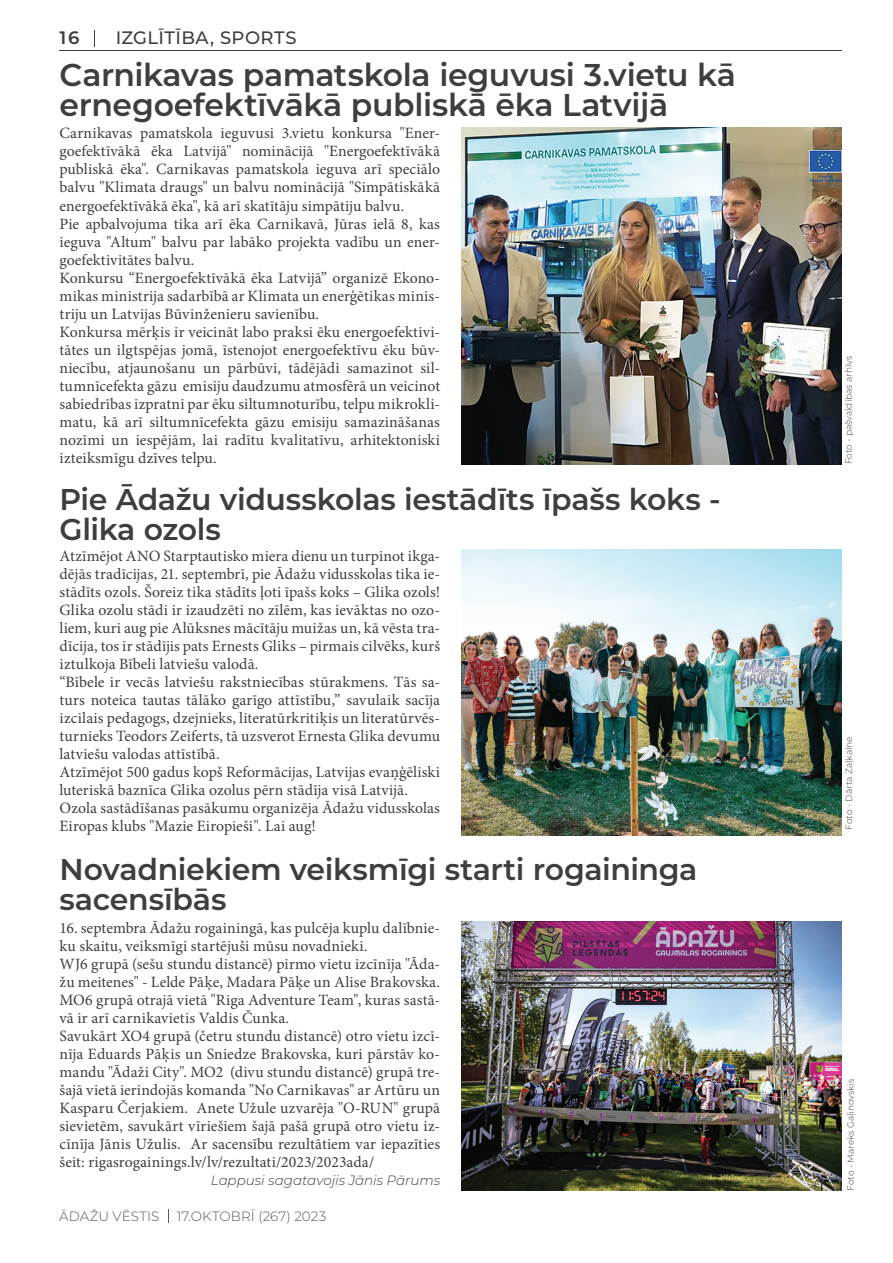
<style>
.page{position:relative;width:893px;height:1263px;background:#fff}
.page>*{position:absolute;margin:0;border:0;box-sizing:border-box;transform-origin:0 0}
.t1{font:600 31.5px/30px "Montserrat";letter-spacing:-.01em;color:#3e3e3f}
.t2{font:600 30px/30px "Montserrat";letter-spacing:-.01em;color:#3e3e3f}
.t3{font:500 18px "Montserrat";letter-spacing:.025em;color:#3e3e3f}
.t4{font:600 18px "Montserrat";color:#3e3e3f}
.t5{font:15.75px/18px "Minion Pro";letter-spacing:.005em;color:#3e3e3f}
.t6{font:300 13.5px "Montserrat";letter-spacing:.005em;color:#57585a}
.t7{font:italic 300 13.5px "Montserrat";color:#3e3e3f}
.t8{font:300 9px "Montserrat";color:#3e3e3f}
</style>
<div class="page">
<svg style="left:168px;top:1209px;width:1px;height:13px"></svg>
<hr style="left:60px;top:50px;width:782px;height:1px;background:#3e3e3f">
<svg style="left:94px;top:30px;width:1px;height:17px"></svg>
<img style="left:461px;top:549px;width:381px;height:287px">
<img style="left:461px;top:922px;width:381px;height:269px">
<img style="left:461px;top:127px;width:381px;height:337px">
<p class="t3" style="left:116px;top:25px;width:182px">IZGLĪTĪBA, SPORTS</p>
<h1 class="t1" style="left:60px;top:58px;width:678px">Carnikavas pamatskola ieguvusi 3.vietu kā ernegoefektīvākā publiskā ēka Latvijā</h1>
<p class="t4" style="left:60px;top:25px;width:21px">16</p>
<p class="t5" style="left:60px;top:125px;width:382px">Carnikavas pamatskola ieguvusi 3.vietu konkursa "Ener&shy;goefektīvākā ēka Latvijā" nominācijā "Energoefektīvākā publiskā ēka". Carnikavas pamatskola ieguva arī speciālo balvu "Klimata draugs" un balvu nominācijā "Simpātiskākā energoefektīvākā ēka", kā arī skatītāju simpātiju balvu.<br>Pie apbalvojuma tika arī ēka Carnikavā, Jūras ielā 8, kas ieguva "Altum" balvu par labāko projekta vadību un ener&shy;goefektivitātes balvu.<br>Konkursu “Energoefektīvākā ēka Latvijā” organizē Ekono&shy;mikas ministrija sadarbībā ar Klimata un enerģētikas minis&shy;triju un Latvijas Būvinženieru savienību.<br>Konkursa mērķis ir veicināt labo praksi ēku energoefektivi&shy;tātes un ilgtspējas jomā, īstenojot energoefektīvu ēku būv&shy;niecību, atjaunošanu un pārbūvi, tādējādi samazinot sil&shy;tumnīcefekta gāzu emisiju daudzumu atmosfērā un veicinot sabiedrības izpratni par ēku siltumnoturību, telpu mikrokli&shy;matu, kā arī siltumnīcefekta gāzu emisiju samazināšanas nozīmi un iespējām, lai radītu kvalitatīvu, arhitektoniski izteiksmīgu dzīves telpu.</p>
<h2 class="t2" style="left:60px;top:483px;width:663px">Pie Ādažu vidusskolas iestādīts īpašs koks -<br>Glika ozols</h2>
<p class="t5" style="left:60px;top:547px;width:382px">Atzīmējot ANO Starptautisko miera dienu un turpinot ikga&shy;dējās tradīcijas, 21. septembrī, pie Ādažu vidusskolas tika ie&shy;stādīts ozols. Šoreiz tika stādīts ļoti īpašs koks – Glika ozols!<br>Glika ozolu stādi ir izaudzēti no zīlēm, kas ievāktas no ozo&shy;liem, kuri aug pie Alūksnes mācītāju muižas un, kā vēsta tra&shy;dīcija, tos ir stādījis pats Ernests Gliks – pirmais cilvēks, kurš iztulkoja Bībeli latviešu valodā.<br>“Bībele ir vecās latviešu rakstniecības stūrakmens. Tās sa&shy;turs noteica tautas tālāko garīgo attīstību,” savulaik sacīja izcilais pedagogs, dzejnieks, literatūrkritiķis un literatūrvēs&shy;turnieks Teodors Zeiferts, tā uzsverot Ernesta Glika devumu latviešu valodas attīstībā.<br>Atzīmējot 500 gadus kopš Reformācijas, Latvijas evaņģēliski luteriskā baznīca Glika ozolus pērn stādīja visā Latvijā.<br>Ozola sastādīšanas pasākumu organizēja Ādažu vidusskolas Eiropas klubs "Mazie Eiropieši". Lai aug!</p>
<h2 class="t2" style="left:60px;top:853px;width:639px">Novadniekiem veiksmīgi starti rogaininga sacensībās</h2>
<p class="t5" style="left:60px;top:919px;width:382px">16. septembra Ādažu rogainingā, kas pulcēja kuplu dalībnie&shy;ku skaitu, veiksmīgi startējuši mūsu novadnieki.<br>WJ6 grupā (sešu stundu distancē) pirmo vietu izcīnīja "Āda&shy;žu meitenes" - Lelde Pāķe, Madara Pāķe un Alise Brakovska.<br>MO6 grupā otrajā vietā "Riga Adventure Team", kuras sastā&shy;vā ir arī carnikavietis Valdis Čunka.<br>Savukārt XO4 grupā (četru stundu distancē) otro vietu izcī&shy;nīja Eduards Pāķis un Sniedze Brakovska, kuri pārstāv ko&shy;mandu "Ādaži City". MO2 (divu stundu distancē) grupā tre&shy;šajā vietā ierindojās komanda "No Carnikavas" ar Artūru un Kasparu Čerjakiem. Anete Užule uzvarēja "O-RUN" grupā sievietēm, savukārt vīriešiem šajā pašā grupā otro vietu iz&shy;cīnīja Jānis Užulis. Ar sacensību rezultātiem var iepazīties šeit: rigasrogainings.lv/lv/rezultati/2023/2023ada/</p>
<p class="t7" style="left:211px;top:1171px;width:231px">Lappusi sagatavojis Jānis Pārums</p>
<p class="t6" style="left:59px;top:1206px;width:102px">ĀDAŽU VĒSTIS</p>
<p class="t6" style="left:177px;top:1206px;width:151px">17.OKTOBRĪ (267) 2023</p>
<p class="t8" style="left:843px;top:464px;width:110px;rotate:-90deg">Foto - pašvaldības arhīvs</p>
<p class="t8" style="left:843px;top:830px;width:95px;rotate:-90deg">Foto - Dārta Zaļkalne</p>
<p class="t8" style="left:844px;top:1191px;width:113px;rotate:-90deg">Foto - Mareks Gaļinovskis</p>
</div>
